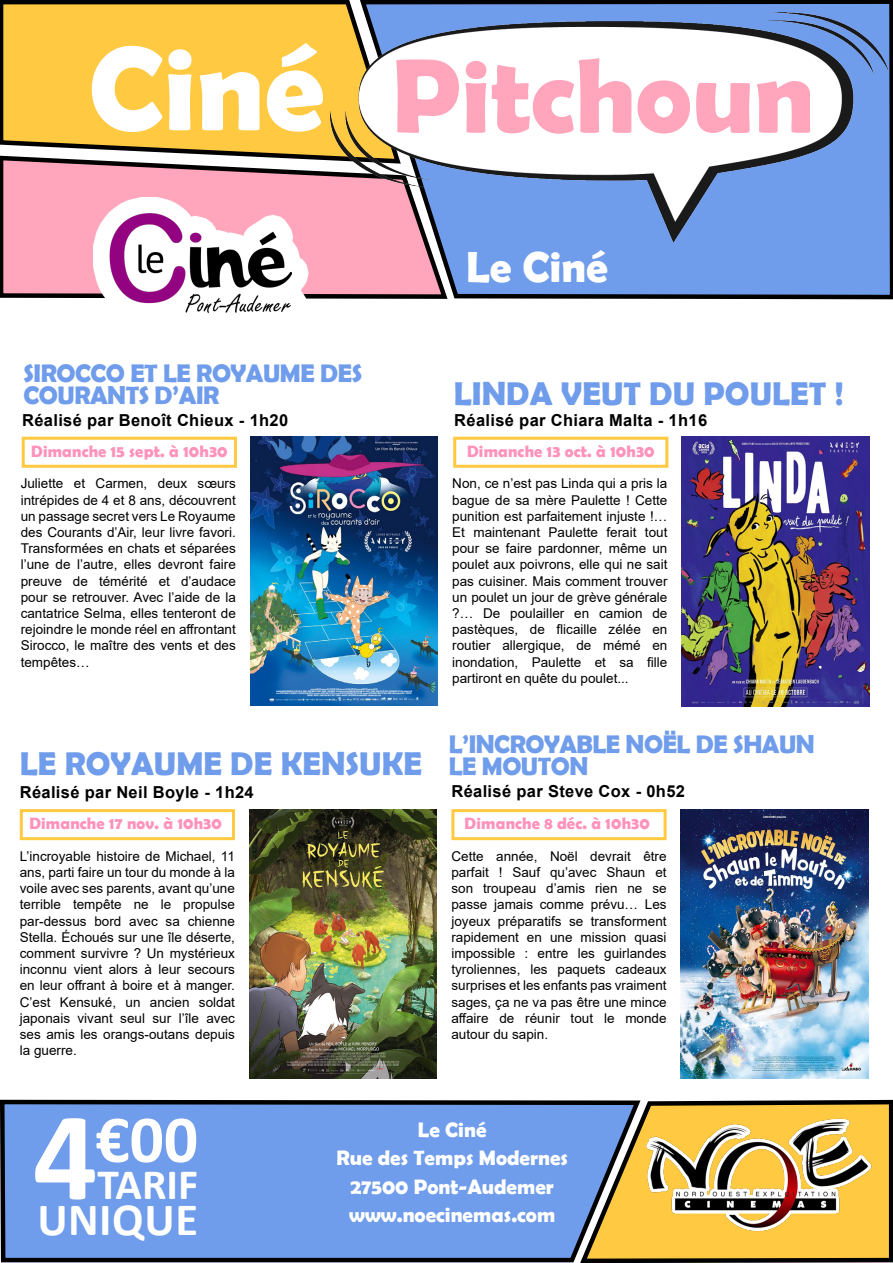
<style>
.page{position:relative;width:893px;height:1263px;background:#fff}
.page>*{position:absolute;margin:0;border:0;box-sizing:border-box;transform-origin:0 0}
.t1{font:700 127.5px "Calibri";color:#fff}
.t2{font:700 120px "Berlin Sans FB Demi";color:#fff}
.t3{font:700 106.5px "Berlin Sans FB Demi";color:#ffa6bc}
.t4{font:700 67.5px "Calibri";color:#fff}
.t5{font:700 46.5px "Calibri";letter-spacing:.01em;color:#fff}
.t6{font:700 43.5px "Berlin Sans FB Demi";color:#fff}
.t7{font:700 43.5px "Calibri";color:#fff}
.t8{font:700 33px "Berlin Sans FB Demi";color:#6f9ceb}
.t9{font:700 25.5px/22.5px "Berlin Sans FB Demi";letter-spacing:-.02em;color:#6f9ceb}
.t10{font:700 21px/28.5px "Berlin Sans FB Demi";color:#fff;text-align:center}
.t11{font:700 16.5px "Arial";letter-spacing:.02em;color:#000}
.t12{font:700 16.5px "Berlin Sans FB Demi";letter-spacing:.01em;color:#ff92bb}
.t13{font:13.5px/16.2px "Arial";color:#000;text-align:justify}
</style>
<div class="page">
<img style="left:681px;top:809px;width:188px;height:269px">
<div style="left:451px;top:809px;width:216px;height:31px;border:3px solid #ffc942"></div>
<img style="left:249px;top:809px;width:188px;height:269px">
<div style="left:20px;top:809px;width:215px;height:31px;border:3px solid #ffc942"></div>
<img style="left:682px;top:437px;width:187px;height:269px">
<div style="left:453px;top:437px;width:215px;height:31px;border:3px solid #ffc942"></div>
<img style="left:250px;top:437px;width:188px;height:269px">
<div style="left:22px;top:437px;width:215px;height:31px;border:3px solid #ffc942"></div>
<svg style="left:404px;top:0;width:489px;height:300px;background:#6085c7"></svg>
<svg style="left:0;top:0;width:404px;height:153px;background:#edbc42"></svg>
<svg style="left:0;top:153px;width:451px;height:147px;background:#e09cad"></svg>
<img style="left:331px;top:13px;width:557px;height:229px">
<svg style="left:0;top:1099px;width:577px;height:164px;background:#6993dc"></svg>
<svg style="left:577px;top:1099px;width:316px;height:164px;background:#b79f5c"></svg>
<img style="left:645px;top:1117px;width:228px;height:116px">
<svg style="left:93px;top:197px;width:215px;height:103px;fill:#ffa6bc"></svg>
<img style="left:97px;top:214px;width:195px;height:99px">
<p class="t2" style="left:89px;top:19px;width:237px">Ciné</p>
<p class="t3" style="left:392px;top:34px;width:424px">Pitchoun</p>
<p class="t9" style="left:24px;top:361px;width:340px">SIROCCO ET LE ROYAUME DES<br>COURANTS D’AIR</p>
<p class="t11" style="left:22px;top:409px;width:268px">Réalisé par Benoît Chieux - 1h20</p>
<p class="t12" style="left:31px;top:441px;width:198px">Dimanche 15 sept. à 10h30</p>
<p class="t13" style="left:21px;top:475px;width:217px">Juliette et Carmen, deux sœurs intrépides de 4 et 8 ans, découvrent un passage secret vers Le Royaume des Courants d’Air, leur livre favori.<br>Transformées en chats et séparées l’une de l’autre, elles devront faire preuve de témérité et d’audace pour se retrouver. Avec l’aide de la cantatrice Selma, elles tenteront de rejoindre le monde réel en affrontant Sirocco, le maître des vents et des tempêtes…</p>
<p class="t6" style="left:466px;top:241px;width:143px">Le Ciné</p>
<p class="t8" style="left:454px;top:375px;width:391px">LINDA VEUT DU POULET !</p>
<p class="t11" style="left:454px;top:409px;width:254px">Réalisé par Chiara Malta - 1h16</p>
<p class="t12" style="left:467px;top:441px;width:189px">Dimanche 13 oct. à 10h30</p>
<p class="t13" style="left:452px;top:475px;width:217px">Non, ce n’est pas Linda qui a pris la bague de sa mère Paulette ! Cette punition est parfaitement injuste !… Et maintenant Paulette ferait tout pour se faire pardonner, même un poulet aux poivrons, elle qui ne sait pas cuisiner. Mais comment trouver un poulet un jour de grève générale ?… De poulailler en camion de pastèques, de flicaille zélée en routier allergique, de mémé en inondation, Paulette et sa fille partiront en quête du poulet...</p>
<p class="t9" style="left:449px;top:732px;width:368px">L’INCROYABLE NOËL DE SHAUN</p>
<p class="t8" style="left:20px;top:744px;width:404px">LE ROYAUME DE KENSUKE</p>
<p class="t9" style="left:449px;top:755px;width:141px">LE MOUTON</p>
<p class="t11" style="left:20px;top:781px;width:235px">Réalisé par Neil Boyle - 1h24</p>
<p class="t11" style="left:451px;top:780px;width:235px">Réalisé par Steve Cox - 0h52</p>
<p class="t12" style="left:29px;top:814px;width:194px">Dimanche 17 nov. à 10h30</p>
<p class="t13" style="left:20px;top:848px;width:217px">L’incroyable histoire de Michael, 11 ans, parti faire un tour du monde à la voile avec ses parents, avant qu’une terrible tempête ne le propulse par-dessus bord avec sa chienne Stella. Échoués sur une île déserte, comment survivre ? Un mystérieux inconnu vient alors à leur secours en leur offrant à boire et à manger.<br>C’est Kensuké, un ancien soldat japonais vivant seul sur l’île avec ses amis les orangs-outans depuis la guerre.</p>
<p class="t1" style="left:33px;top:1067px;width:66px">4</p>
<p class="t4" style="left:95px;top:1092px;width:104px">€00</p>
<p class="t7" style="left:98px;top:1153px;width:102px">TARIF</p>
<p class="t5" style="left:37px;top:1187px;width:162px">UNIQUE</p>
<p class="t12" style="left:465px;top:814px;width:187px">Dimanche 8 déc. à 10h30</p>
<p class="t13" style="left:451px;top:848px;width:217px">Cette année, Noël devrait être parfait ! Sauf qu’avec Shaun et son troupeau d’amis rien ne se passe jamais comme prévu… Les joyeux préparatifs se transforment rapidement en une mission quasi impossible : entre les guirlandes tyroliennes, les paquets cadeaux surprises et les enfants pas vraiment sages, ça ne va pas être une mince affaire de réunir tout le monde autour du sapin.</p>
<p class="t10" style="left:336px;top:1115px;width:233px">Le Ciné<br>Rue des Temps Modernes<br>27500 Pont-Audemer</p>
<p class="t10" style="left:349px;top:1200px;width:208px">www.noecinemas.com</p>
</div>
